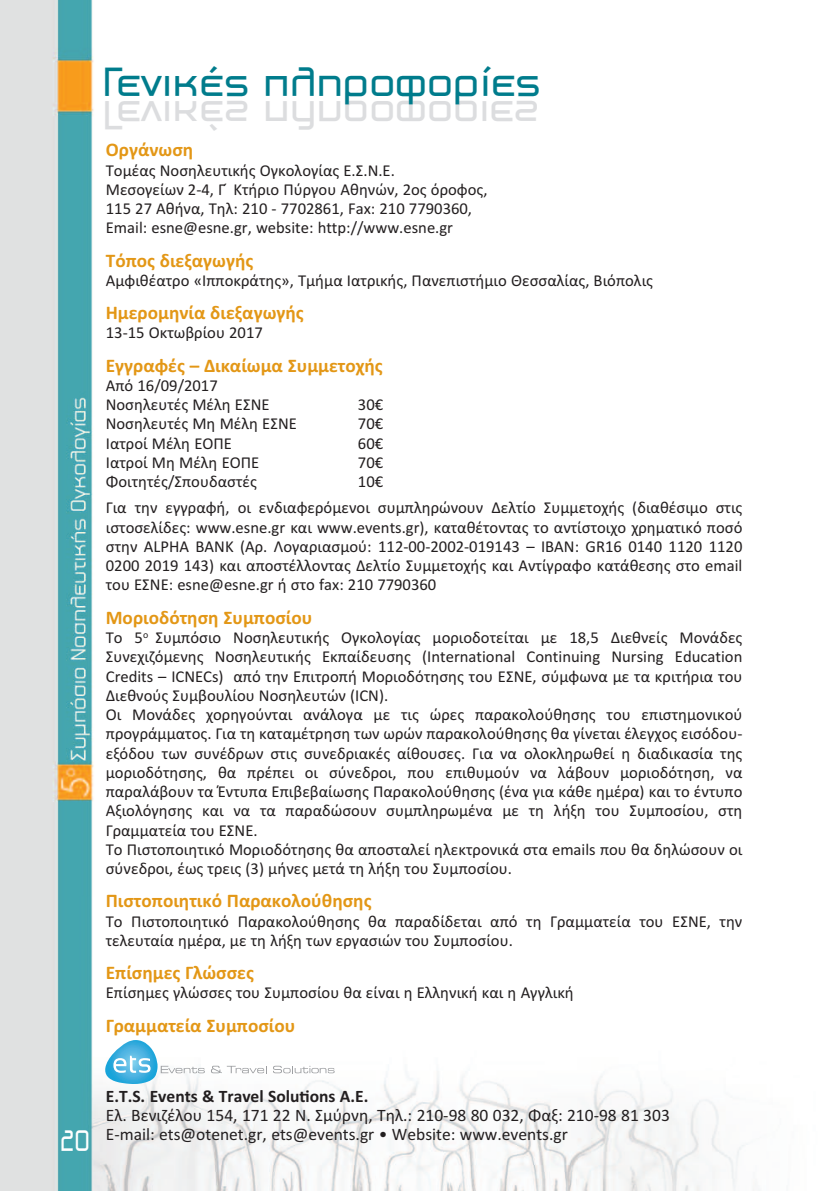
<style>
.page{position:relative;width:819px;height:1191px;background:#fff}
.page>*{position:absolute;margin:0;border:0;box-sizing:border-box;transform-origin:0 0}
.t1{font:43.75px "PF Haus Square";color:#007c8c}
.t2{font:31.5px "PF Haus Square";color:#fff;scale:.82 1}
.t3{font:700 19.25px "Calibri";color:#e39716}
.t4{font:17.5px/19.2px "Calibri";color:#231f20}
.t5{font:700 17.5px "Calibri";color:#231f20}
.t6{font:16.62px/19.2px "Calibri";color:#231f20}
.s1{color:#dcdddf}
</style>
<div class="page">
<img style="left:0;top:0;width:748px;height:1191px">
<svg style="left:211px;top:1065px;width:55px;height:8px"></svg>
<svg style="left:273px;top:1065px;width:61px;height:8px"></svg>
<svg style="left:105px;top:1040px;width:100px;height:44px"></svg>
<h1 class="t1" style="left:102px;top:59px;width:440px">Γενικές πληροφορ<span class="s1">ι</span>ίες</h1>
<p class="t3" style="left:106px;top:138px;width:89px">Οργάνωση</p>
<p class="t6" style="left:106px;top:160px;width:383px">Τομέας Νοσηλευτικής Ογκολογίας Ε.Σ.Ν.Ε.<br>Μεσογείων 2-4, Γ ́Κτήριο Πύργου Αθηνών, 2ος όροφος, 115 27 Αθήνα, Τηλ: 210 - 7702861, Fax: 210 7790360, Email: esne@esne.gr, website: http://www.esne.gr</p>
<p class="t3" style="left:106px;top:249px;width:149px">Τόπος διεξαγωγής</p>
<p class="t6" style="left:106px;top:270px;width:548px">Αμφιθέατρο «Ιπποκράτης», Τμήμα Ιατρικής, Πανεπιστήμιο Θεσσαλίας, Βιόπολις</p>
<p class="t3" style="left:106px;top:301px;width:199px">Ημερομηνία διεξαγωγής</p>
<p class="t6" style="left:106px;top:323px;width:158px">13-15 Οκτωβρίου 2017</p>
<p class="t3" style="left:106px;top:354px;width:278px">Εγγραφές – Δικαίωμα Συμμετοχής</p>
<p class="t6" style="left:106px;top:375px;width:165px">Από 16/09/2017<br>Νοσηλευτές Μέλη ΕΣΝΕ</p>
<p class="t6" style="left:358px;top:395px;width:27px">30€</p>
<p class="t6" style="left:106px;top:414px;width:192px">Νοσηλευτές Μη Μέλη ΕΣΝΕ</p>
<p class="t6" style="left:358px;top:414px;width:27px">70€</p>
<p class="t6" style="left:106px;top:433px;width:128px">Ιατροί Μέλη ΕΟΠΕ</p>
<p class="t6" style="left:358px;top:433px;width:27px">60€</p>
<p class="t6" style="left:106px;top:452px;width:155px">Ιατροί Μη Μέλη ΕΟΠΕ</p>
<p class="t6" style="left:358px;top:452px;width:27px">70€</p>
<p class="t6" style="left:106px;top:472px;width:152px">Φοιτητές/Σπουδαστές</p>
<p class="t6" style="left:106px;top:468px;width:638px;line-height:26.2px;text-indent:252px">10€<br>Για την εγγραφή, οι ενδιαφερόμενοι συμπληρώνουν Δελτίο Συμμετοχής (διαθέσιμο στις</p>
<p class="t6" style="left:106px;top:517px;width:638px;text-align:justify">ιστοσελίδες: www.esne.gr και www.events.gr), καταθέτοντας το αντίστοιχο χρηματικό ποσό στην ALPHA BANK (Αρ. Λογαριασμού: 112-00-2002-019143 – ΙΒΑΝ: GR16 0140 1120 1120<br>0200 2019 143) και αποστέλλοντας Δελτίο Συμμετοχής και Αντίγραφο κατάθεσης στο email του ΕΣΝΕ: esne@esne.gr ή στο fax: 210 7790360</p>
<p class="t3" style="left:106px;top:606px;width:208px">Moριοδότηση Συμποσίου</p>
<p class="t6" style="left:106px;top:627px;width:638px">Το 5<sup>ο</sup> Συμπόσιο Νοσηλευτικής Ογκολογίας μοριοδοτείται με 18,5 Διεθνείς Μονάδες Συνεχιζόμενης Νοσηλευτικής Εκπαίδευσης (International Continuing Nursing Education Credits – ICNECs) από την Επιτροπή Μοριοδότησης του ΕΣΝΕ, σύμφωνα με τα κριτήρια του Διεθνούς Συμβουλίου Νοσηλευτών (ICN).<br>Οι Μονάδες χορηγούνται ανάλογα με τις ώρες παρακολούθησης του επιστημονικού προγράμματος. Για τη καταμέτρηση των ωρών παρακολούθησης θα γίνεται έλεγχος εισόδου&shy;εξόδου των συνέδρων στις συνεδριακές αίθουσες. Για να ολοκληρωθεί η διαδικασία της μοριοδότησης, θα πρέπει οι σύνεδροι, που επιθυμούν να λάβουν μοριοδότηση, να παραλάβουν τα Έντυπα Επιβεβαίωσης Παρακολούθησης (ένα για κάθε ημέρα) και το έντυπο Αξιολόγησης και να τα παραδώσουν συμπληρωμένα με τη λήξη του Συμποσίου, στη Γραμματεία του ΕΣΝΕ.<br>Το Πιστοποιητικό Μοριοδότησης θα αποσταλεί ηλεκτρονικά στα emails που θα δηλώσουν οι σύνεδροι, έως τρεις (3) μήνες μετά τη λήξη του Συμποσίου.</p>
<p class="t3" style="left:106px;top:889px;width:267px">Πιστοποιητικό Παρακολούθησης</p>
<p class="t6" style="left:106px;top:911px;width:638px">Το Πιστοποιητικό Παρακολούθησης θα παραδίδεται από τη Γραμματεία του ΕΣΝΕ, την τελευταία ημέρα, με τη λήξη των εργασιών του Συμποσίου.</p>
<p class="t3" style="left:106px;top:961px;width:149px">Επίσημες Γλώσσες</p>
<p class="t6" style="left:106px;top:983px;width:469px">Επίσημες γλώσσες του Συμποσίου θα είναι η Ελληνική και η Αγγλική</p>
<p class="t3" style="left:106px;top:1013px;width:191px">Γραμματεία Συμποσίου</p>
<h2 class="t2" style="left:60px;top:1123px;width:38px">20</h2>
<p class="t5" style="left:106px;top:1085px;width:264px">E.T.S. Events &amp; Travel Solutions A.E.</p>
<p class="t4" style="left:106px;top:1105px;width:565px">Ελ. Βενιζέλου 154, 171 22 Ν. Σμύρνη, Τηλ.: 210-98 80 032, Φαξ: 210-98 81 303<br>E-mail: ets@otenet.gr, ets@events.gr • Website: www.events.gr</p>
</div>
